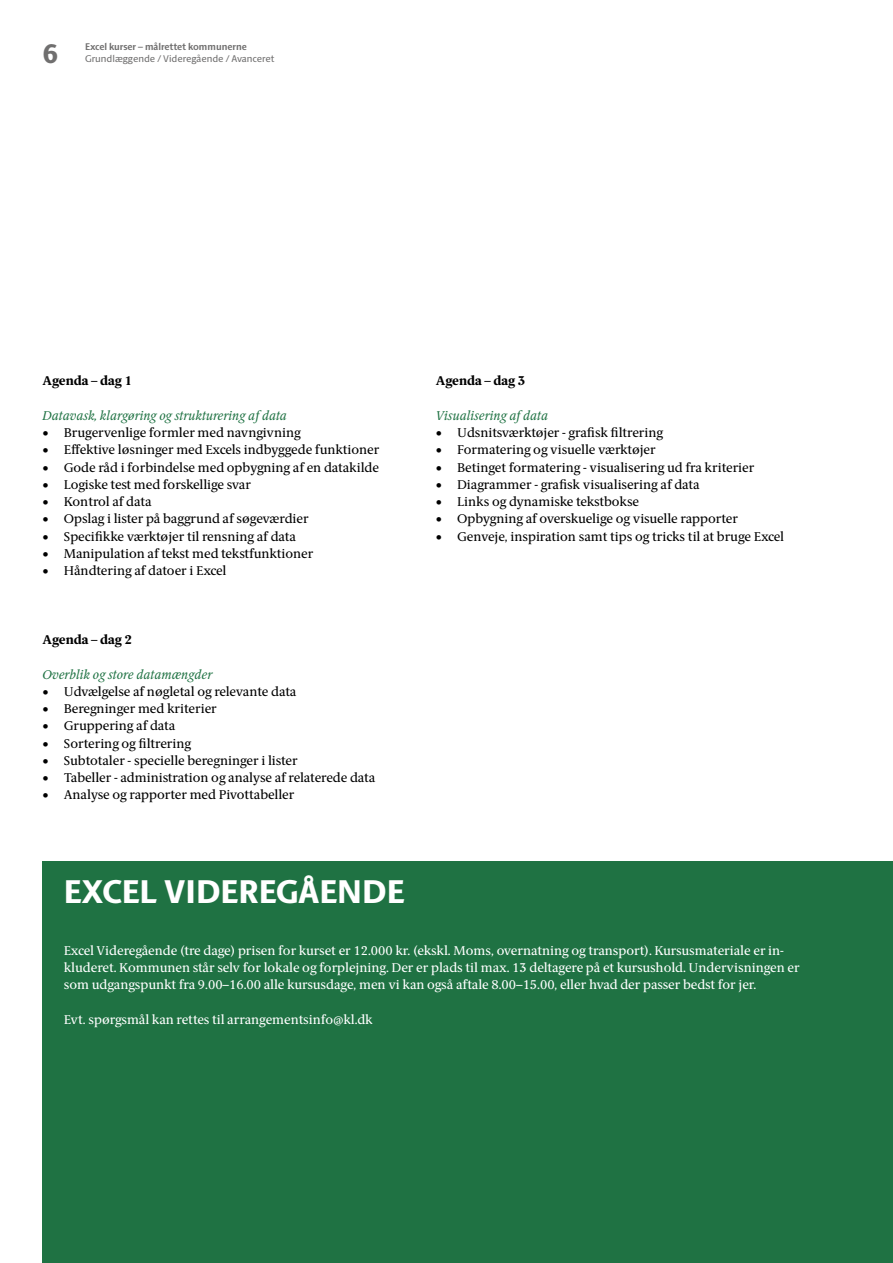
<style>
.page{position:relative;width:893px;height:1263px;background:#fff}
.page>*{position:absolute;margin:0;border:0;box-sizing:border-box;transform-origin:0 0}
.Rubrik_2_-_SANS{font:800 33px "ID Sans";color:#fff}
.t1{font:800 27px "ID Sans";color:#706f6f}
.Brødtekst_Bullet_-_S{font:12.75px "ID Serif";color:#000}
.Brødtekst_-_SERIF{font:12.75px/17.2px "ID Serif";color:#fff}
.Rubrik_4_-_SERIF{font:italic 12.75px "ID Serif";color:#1f7243}
.Rubrik_3_-_SERIF{font:800 12.75px "ID Serif";color:#000}
.t2{font:9.75px "ID Sans";color:#706f6f}
.t3{font:700 9.75px "ID Sans";color:#706f6f}
</style>
<div class="page">
<div style="left:43px;top:862px;width:850px;height:401px;background:#1f7243"></div>
<h2 class="t1" style="left:43px;top:37px;width:17px">6</h2>
<p class="t3" style="left:85px;top:41px;width:163px">Excel kurser – målrettet kommunerne</p>
<p class="t2" style="left:85px;top:53px;width:191px">Grundlæggende / Videregående / Avanceret</p>
<h3 class="Rubrik_3_-_SERIF" style="left:43px;top:373px;width:91px">Agenda – dag 1</h3>
<h4 class="Rubrik_4_-_SERIF" style="left:43px;top:408px;width:246px">Datavask, klargøring og strukturering af data</h4>
<p class="Brødtekst_Bullet_-_S" style="left:43px;top:425px;width:260px">• Brugervenlige formler med navngivning</p>
<p class="Brødtekst_Bullet_-_S" style="left:43px;top:442px;width:338px">• Effektive løsninger med Excels indbyggede funktioner</p>
<p class="Brødtekst_Bullet_-_S" style="left:43px;top:459px;width:338px">• Gode råd i forbindelse med opbygning af en datakilde</p>
<p class="Brødtekst_Bullet_-_S" style="left:43px;top:477px;width:210px">• Logiske test med forskellige svar</p>
<p class="Brødtekst_Bullet_-_S" style="left:43px;top:494px;width:111px">• Kontrol af data</p>
<p class="Brødtekst_Bullet_-_S" style="left:43px;top:511px;width:268px">• Opslag i lister på baggrund af søgeværdier</p>
<p class="Brødtekst_Bullet_-_S" style="left:43px;top:528px;width:255px">• Specifikke værktøjer til rensning af data</p>
<p class="Brødtekst_Bullet_-_S" style="left:43px;top:546px;width:272px">• Manipulation af tekst med tekstfunktioner</p>
<p class="Brødtekst_Bullet_-_S" style="left:43px;top:563px;width:185px">• Håndtering af datoer i Excel</p>
<h3 class="Rubrik_3_-_SERIF" style="left:43px;top:632px;width:91px">Agenda – dag 2</h3>
<h4 class="Rubrik_4_-_SERIF" style="left:43px;top:666px;width:171px">Overblik og store datamængder</h4>
<p class="Brødtekst_Bullet_-_S" style="left:43px;top:684px;width:255px">• Udvælgelse af nøgletal og relevante data</p>
<p class="Brødtekst_Bullet_-_S" style="left:43px;top:701px;width:176px">• Beregninger med kriterier</p>
<p class="Brødtekst_Bullet_-_S" style="left:43px;top:718px;width:134px">• Gruppering af data</p>
<p class="Brødtekst_Bullet_-_S" style="left:43px;top:735px;width:150px">• Sortering og filtrering</p>
<p class="Brødtekst_Bullet_-_S" style="left:43px;top:753px;width:257px">• Subtotaler - specielle beregninger i lister</p>
<p class="Brødtekst_Bullet_-_S" style="left:43px;top:770px;width:334px">• Tabeller - administration og analyse af relaterede data</p>
<p class="Brødtekst_Bullet_-_S" style="left:43px;top:787px;width:253px">• Analyse og rapporter med Pivottabeller</p>
<h2 class="Rubrik_2_-_SANS" style="left:64px;top:871px;width:342px">EXCEL VIDEREGÅENDE</h2>
<h3 class="Rubrik_3_-_SERIF" style="left:436px;top:373px;width:91px">Agenda – dag 3</h3>
<h4 class="Rubrik_4_-_SERIF" style="left:436px;top:408px;width:114px">Visualisering af data</h4>
<p class="Brødtekst_Bullet_-_S" style="left:436px;top:425px;width:229px">• Udsnitsværktøjer - grafisk filtrering</p>
<p class="Brødtekst_Bullet_-_S" style="left:436px;top:442px;width:221px">• Formatering og visuelle værktøjer</p>
<p class="Brødtekst_Bullet_-_S" style="left:436px;top:459px;width:320px">• Betinget formatering - visualisering ud fra kriterier</p>
<p class="Brødtekst_Bullet_-_S" style="left:436px;top:477px;width:265px">• Diagrammer - grafisk visualisering af data</p>
<p class="Brødtekst_Bullet_-_S" style="left:436px;top:494px;width:205px">• Links og dynamiske tekstbokse</p>
<p class="Brødtekst_Bullet_-_S" style="left:436px;top:511px;width:304px">• Opbygning af overskuelige og visuelle rapporter</p>
<p class="Brødtekst_Bullet_-_S" style="left:436px;top:528px;width:350px">• Genveje, inspiration samt tips og tricks til at bruge Excel</p>
<p class="Brødtekst_-_SERIF" style="left:64px;top:942px;width:737px">Excel Videregående (tre dage) prisen for kurset er 12.000 kr. (ekskl. Moms, overnatning og transport). Kursusmateriale er in&shy;kluderet. Kommunen står selv for lokale og forplejning. Der er plads til max. 13 deltagere på et kursushold. Undervisningen er som udgangspunkt fra 9.00–16.00 alle kursusdage, men vi kan også aftale 8.00–15.00, eller hvad der passer bedst for jer.</p>
<p class="Brødtekst_-_SERIF" style="left:64px;top:1011px;width:310px">Evt. spørgsmål kan rettes til arrangementsinfo@kl.dk</p>
</div>
